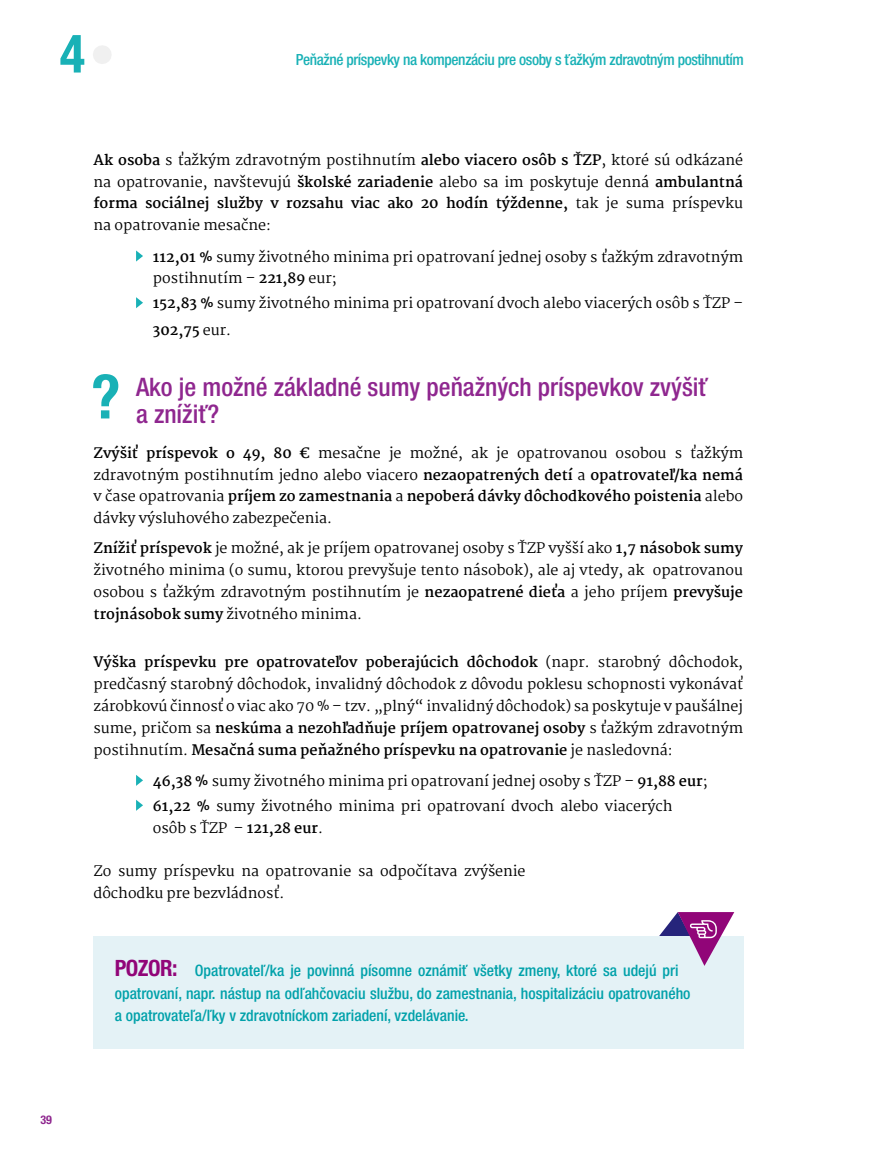
<style>
.page{position:relative;width:893px;height:1170px;background:#fff}
.page>*{position:absolute;margin:0;border:0;box-sizing:border-box;transform-origin:0 0}
.t1{font:700 condensed 52.8px "Helvetica Neue LT Pro";color:#19b1b6}
.t2{font:500 condensed 25.5px/27px "Helvetica Neue LT Pro";color:#8f278f}
.t3{font:500 condensed 15.75px/22.5px "Helvetica Neue LT Pro";color:#00a1aa}
.t4{font:500 condensed 15.45px "Helvetica Neue LT Pro";letter-spacing:-.025em;color:#19b1b6}
.t5{font:14.25px/21.8px "Martel";color:#000;text-align:justify}
.t6{font:700 condensed 12px "Helvetica Neue LT Pro";color:#8f278f}
.s1{font-weight:700}
.s2{font-weight:700;font-size:22.5px;color:#910578}
</style>
<div class="page">
<svg style="left:93px;top:374px;width:25px;height:44px"></svg>
<div style="left:93px;top:935px;width:651px;height:113px;background:#e4f2f6"></div>
<svg style="left:136px;top:250px;width:7px;height:11px"></svg>
<svg style="left:136px;top:297px;width:7px;height:11px"></svg>
<svg style="left:136px;top:775px;width:7px;height:10px"></svg>
<svg style="left:136px;top:800px;width:7px;height:10px"></svg>
<svg style="left:648px;top:912px;width:86px;height:53px"></svg>
<svg style="left:93px;top:45px;width:18px;height:19px"></svg>
<h1 class="t1" style="left:60px;top:22px;width:27px">4</h1>
<p class="t4" style="left:296px;top:50px;width:450px">Peňažné príspevky na kompenzáciu pre osoby s ťažkým zdravotným postihnutím</p>
<p class="t5" style="left:94px;top:149px;width:651px"><span class="s1">Ak osoba</span> s ťažkým zdravotným postihnutím <span class="s1">alebo viacero osôb s ŤZP</span>, ktoré sú odkázané na opatrovanie, navštevujú <span class="s1">školské zariadenie</span> alebo sa im poskytuje denná <span class="s1">ambulantná forma sociálnej služby v rozsahu viac ako 20 hodín týždenne,</span> tak je suma príspevku na opatrovanie mesačne:</p>
<p class="t5" style="left:153px;top:246px;width:592px"><span class="s1">112,01 %</span> sumy životného minima pri opatrovaní jednej osoby s ťažkým zdravotným postihnutím – <span class="s1">221,89</span> eur;</p>
<p class="t5" style="left:153px;top:290px;width:592px;line-height:27px"><span class="s1">152,83 %</span> sumy životného minima pri opatrovaní dvoch alebo viacerých osôb s ŤZP –<br><span class="s1">302,75</span> eur.</p>
<h2 class="t2" style="left:136px;top:373px;width:573px">Ako je možné základné sumy peňažných príspevkov zvýšiť a znížiť?</h2>
<p class="t5" style="left:94px;top:442px;width:651px"><span class="s1">Zvýšiť príspevok o 49, 80 €</span> mesačne je možné, ak je opatrovanou osobou s ťažkým zdravotným postihnutím jedno alebo viacero <span class="s1">nezaopatrených detí</span> a <span class="s1">opatrovateľ/ka nemá </span>v čase opatrovania <span class="s1">príjem zo zamestnania</span> a <span class="s1">nepoberá dávky dôchodkového poistenia</span> alebo dávky výsluhového zabezpečenia.</p>
<p class="t5" style="left:94px;top:537px;width:651px"><span class="s1">Znížiť príspevok</span> je možné, ak je príjem opatrovanej osoby s ŤZP vyšší ako <span class="s1">1,7 násobok sumy </span>životného minima (o sumu, ktorou prevyšuje tento násobok), ale aj vtedy, ak opatrovanou osobou s ťažkým zdravotným postihnutím je <span class="s1">nezaopatrené dieťa</span> a jeho príjem <span class="s1">prevyšuje trojnásobok sumy</span> životného minima.</p>
<p class="t5" style="left:94px;top:651px;width:651px"><span class="s1">Výška príspevku pre opatrovateľov poberajúcich dôchodok</span> (napr. starobný dôchodok, predčasný starobný dôchodok, invalidný dôchodok z dôvodu poklesu schopnosti vykonávať zárobkovú činnosť o viac ako 70 % – tzv. „plný“ invalidný dôchodok) sa poskytuje v paušálnej sume, pričom sa <span class="s1">neskúma a nezohľadňuje príjem opatrovanej osoby</span> s ťažkým zdravotným postihnutím. <span class="s1">Mesačná suma peňažného príspevku na opatrovanie</span> je nasledovná:</p>
<p class="t5" style="left:153px;top:768px;width:556px;line-height:24.9px"><span class="s1">46,38 %</span> sumy životného minima pri opatrovaní jednej osoby s ŤZP – <span class="s1">91,88 eur</span>;<br><span class="s1">61,22 %</span> sumy životného minima pri opatrovaní dvoch alebo viacerých</p>
<p class="t5" style="left:153px;top:816px;width:171px">osôb s ŤZP – <span class="s1">121,28 eur</span>.</p>
<p class="t5" style="left:94px;top:860px;width:434px">Zo sumy príspevku na opatrovanie sa odpočítava zvýšenie dôchodku pre bezvládnosť.</p>
<p class="t3" style="left:115px;top:959px;width:577px"><span class="s2">POZOR:</span> Opatrovateľ/ka je povinná písomne oznámiť všetky zmeny, ktoré sa udejú pri opatrovaní, napr. nástup na odľahčovaciu službu, do zamestnania, hospitalizáciu opatrovaného a opatrovateľa/ľky v zdravotníckom zariadení, vzdelávanie.</p>
<p class="t6" style="left:40px;top:1111px;width:13px">39</p>
</div>
